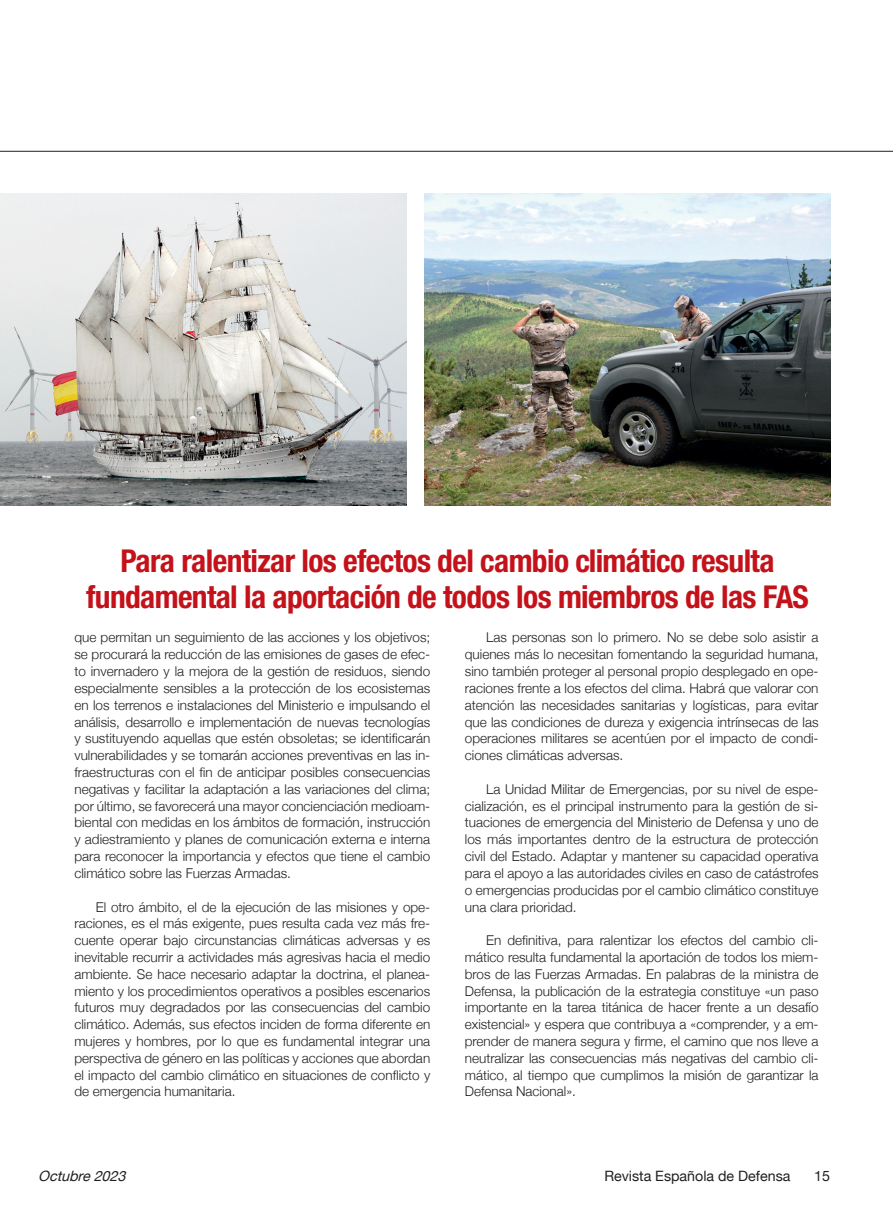
<style>
.page{position:relative;width:893px;height:1217px;background:#fff}
.page>*{position:absolute;margin:0;border:0;box-sizing:border-box;transform-origin:0 0}
.Coro-Sumario{font:700 condensed 31.5px/36px "Helvetica Neue";letter-spacing:-.02em;color:#c4121a;text-align:center}
.t1{font:14.25px "Helvetica Neue";color:#231f20}
.t2{font:italic 14.25px "Helvetica Neue";color:#231f20}
.Coro-Texto{font:300 13.5px/16.8px "Helvetica Neue";color:#231f20;text-align:justify}
</style>
<div class="page">
<hr style="left:0;top:151px;width:893px;height:1px;background:#231f20">
<img style="left:1px;top:193px;width:406px;height:312px">
<img style="left:424px;top:193px;width:406px;height:312px">
<p class="Coro-Sumario" style="left:86px;top:542px;width:724px">Para ralentizar los efectos del cambio climático resulta fundamental la aportación de todos los miembros de las FAS</p>
<p class="Coro-Texto" style="left:74px;top:628px;width:357px">que permitan un seguimiento de las acciones y los objetivos; se procurará la reducción de las emisiones de gases de efec&shy;to invernadero y la mejora de la gestión de residuos, siendo especialmente sensibles a la protección de los ecosistemas en los terrenos e instalaciones del Ministerio e impulsando el análisis, desarrollo e implementación de nuevas tecnologías y sustituyendo aquellas que estén obsoletas; se identificarán vulnerabilidades y se tomarán acciones preventivas en las in&shy;fraestructuras con el fin de anticipar posibles consecuencias negativas y facilitar la adaptación a las variaciones del clima; por último, se favorecerá una mayor concienciación medioam&shy;biental con medidas en los ámbitos de formación, instrucción y adiestramiento y planes de comunicación externa e interna para reconocer la importancia y efectos que tiene el cambio climático sobre las Fuerzas Armadas.</p>
<p class="Coro-Texto" style="left:74px;top:897px;width:357px;text-indent:21px">El otro ámbito, el de la ejecución de las misiones y ope&shy;raciones, es el más exigente, pues resulta cada vez más fre&shy;cuente operar bajo circunstancias climáticas adversas y es inevitable recurrir a actividades más agresivas hacia el medio ambiente. Se hace necesario adaptar la doctrina, el planea&shy;miento y los procedimientos operativos a posibles escenarios futuros muy degradados por las consecuencias del cambio climático. Además, sus efectos inciden de forma diferente en mujeres y hombres, por lo que es fundamental integrar una perspectiva de género en las políticas y acciones que abordan el impacto del cambio climático en situaciones de conflicto y de emergencia humanitaria.</p>
<p class="Coro-Texto" style="left:465px;top:628px;width:355px;text-indent:21px">Las personas son lo primero. No se debe solo asistir a quienes más lo necesitan fomentando la seguridad humana, sino también proteger al personal propio desplegado en ope&shy;raciones frente a los efectos del clima. Habrá que valorar con atención las necesidades sanitarias y logísticas, para evitar que las condiciones de dureza y exigencia intrínsecas de las operaciones militares se acentúen por el impacto de condi&shy;ciones climáticas adversas.</p>
<p class="Coro-Texto" style="left:465px;top:779px;width:355px;text-indent:21px">La Unidad Militar de Emergencias, por su nivel de espe&shy;cialización, es el principal instrumento para la gestión de si&shy;tuaciones de emergencia del Ministerio de Defensa y uno de los más importantes dentro de la estructura de protección civil del Estado. Adaptar y mantener su capacidad operativa para el apoyo a las autoridades civiles en caso de catástrofes o emergencias producidas por el cambio climático constituye una clara prioridad.</p>
<p class="Coro-Texto" style="left:465px;top:930px;width:355px;text-indent:21px">En definitiva, para ralentizar los efectos del cambio cli&shy;mático resulta fundamental la aportación de todos los miem&shy;bros de las Fuerzas Armadas. En palabras de la ministra de Defensa, la publicación de la estrategia constituye «un paso importante en la tarea titánica de hacer frente a un desafío existencial» y espera que contribuya a «comprender, y a em&shy;prender de manera segura y firme, el camino que nos lleve a neutralizar las consecuencias más negativas del cambio cli&shy;mático, al tiempo que cumplimos la misión de garantizar la Defensa Nacional».</p>
<p class="t2" style="left:38px;top:1165px;width:94px">Octubre2023</p>
<p class="t1" style="left:604px;top:1165px;width:188px">Revista Española de Defensa</p>
<p class="t1" style="left:814px;top:1165px;width:17px">15</p>
</div>
